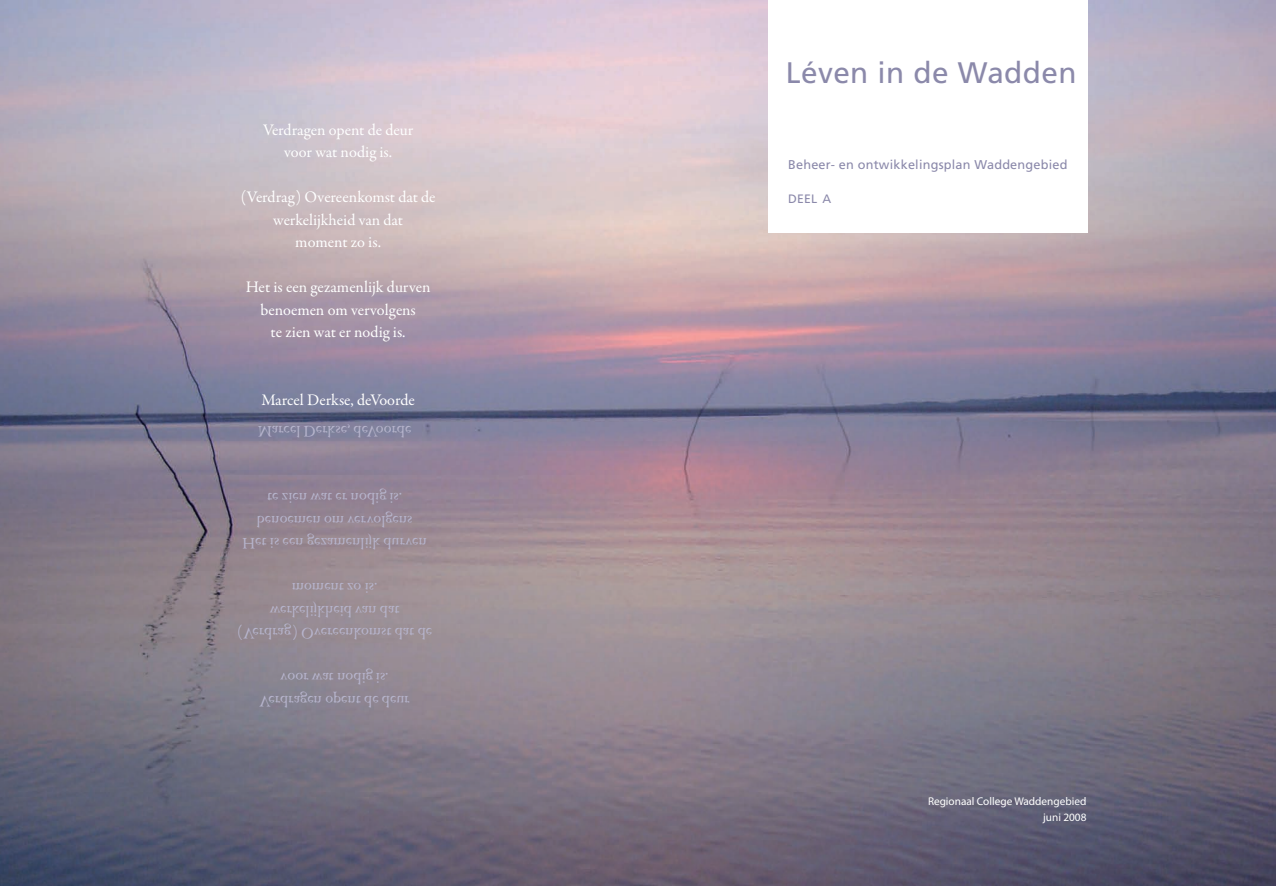
<style>
.page{position:relative;width:1276px;height:886px;background:#fff}
.page>*{position:absolute;margin:0;border:0;box-sizing:border-box;transform-origin:0 0}
.t1{font:29.62px "Frutiger LT Std";letter-spacing:.015em;color:#8b89aa}
.t2{font:16.25px/22.5px "Garamond Premr Pro";letter-spacing:-.005em;color:#fff;text-align:center}
.t3{font:12.75px "Frutiger LT Std";letter-spacing:.015em;color:#8b89aa}
.t4{font:12.25px "Frutiger LT Std";color:#8b89aa}
.t5{font:11.25px/16.9px "Myriad Pro";color:#fff;text-align:right}
</style>
<div class="page">
<img style="left:0;top:0;width:1276px;height:886px">
<div style="left:768px;top:0;width:319px;height:233px;background:#fff"></div>
<div style="left:259px;top:691px;width:151px;height:16px;background:#8a8491"></div>
<div style="left:280px;top:668px;width:108px;height:17px;background:#908792"></div>
<div style="left:238px;top:623px;width:194px;height:17px;background:#978b93"></div>
<div style="left:270px;top:601px;width:129px;height:16px;background:#988c92"></div>
<svg style="left:292px;top:583px;width:85px;height:10px"></svg>
<div style="left:243px;top:533px;width:183px;height:17px;background:#978790"></div>
<div style="left:257px;top:511px;width:155px;height:16px;background:#948491"></div>
<div style="left:268px;top:488px;width:133px;height:17px;background:#918192"></div>
<div style="left:258px;top:424px;width:153px;height:13px;background:#80809c"></div>
<p class="t2" style="left:263px;top:120px;width:152px">Verdragen opent de deur voor wat nodig is.</p>
<p class="t2" style="left:241px;top:187px;width:196px">(Verdrag) Overeenkomst dat de werkelijkheid van dat<br>moment zo is.</p>
<p class="t2" style="left:246px;top:277px;width:186px">Het is een gezamenlijk durven benoemen om vervolgens<br>te zien wat er nodig is.</p>
<p class="t2" style="left:261px;top:390px;width:155px">Marcel Derkse, deVoorde</p>
<h1 class="t1" style="left:786px;top:61px;width:292px">Léven in de Wadden</h1>
<p class="t3" style="left:788px;top:160px;width:281px">Beheer- en ontwikkelingsplan Waddengebied</p>
<p class="t4" style="left:788px;top:193px;width:44px">DEEL A</p>
<p class="t5" style="left:928px;top:793px;width:160px">Regionaal College Waddengebied juni 2008</p>
</div>
